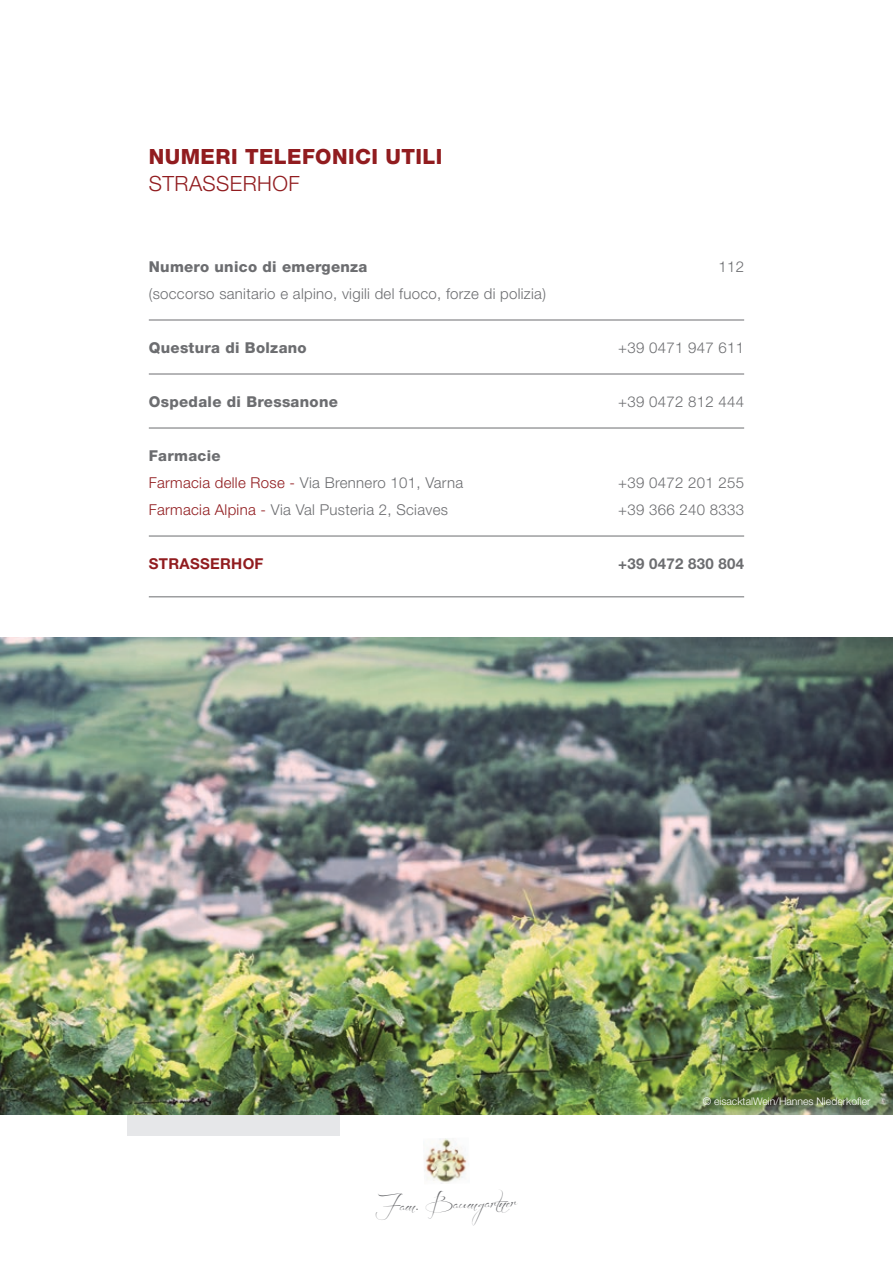
<style>
.page{position:relative;width:893px;height:1263px;background:#fff}
.page>*{position:absolute;margin:0;border:0;box-sizing:border-box;transform-origin:0 0}
.t1{font:800 21px "Helvetica Neue LT Std";letter-spacing:.02em;color:#911c1f}
.t2{font:300 21px "Helvetica Neue LT Std";letter-spacing:.02em;color:#911c1f}
.t3{font:300 15px/27px "Helvetica Neue LT Std";letter-spacing:.02em;color:#6c6d70}
.t4{font:800 15px "Helvetica Neue LT Std";letter-spacing:.02em;color:#6c6d70}
.t5{font:700 15px "Helvetica Neue LT Std";letter-spacing:.02em;color:#6c6d70}
.t6{font:700 15px "Helvetica Neue LT Std";letter-spacing:.02em;color:#911c1f}
.t7{font:12.6px "Beforethe Rain";color:#6c6d70}
.t8{font:300 10.5px "Helvetica Neue LT Std";color:#fff}
.s1{font-weight:800}
.s2{color:#911c1f}
</style>
<div class="page">
<img style="left:424px;top:1138px;width:45px;height:46px">
<div style="left:128px;top:923px;width:212px;height:212px;background:#e6e7e9"></div>
<hr style="left:149px;top:320px;width:595px;height:1px;background:#6c6d70">
<hr style="left:149px;top:374px;width:595px;height:1px;background:#6c6d70">
<hr style="left:149px;top:428px;width:595px;height:1px;background:#6c6d70">
<hr style="left:149px;top:536px;width:595px;height:1px;background:#6c6d70">
<hr style="left:149px;top:597px;width:595px;height:1px;background:#6c6d70">
<img style="left:0;top:638px;width:893px;height:476px">
<h1 class="t1" style="left:149px;top:144px;width:295px">NUMERI TELEFONICI UTILI</h1>
<h1 class="t2" style="left:149px;top:171px;width:152px">STRASSERHOF</h1>
<p class="t4" style="left:149px;top:258px;width:220px">Numero unico di emergenza</p>
<p class="t3" style="left:718px;top:253px;width:27px">112</p>
<p class="t3" style="left:149px;top:280px;width:399px">(soccorso sanitario e alpino, vigili del fuoco, forze di polizia)</p>
<p class="t4" style="left:149px;top:339px;width:159px">Questura di Bolzano</p>
<p class="t3" style="left:618px;top:334px;width:128px">+39 0471 947 611</p>
<p class="t4" style="left:149px;top:393px;width:191px">Ospedale di Bressanone</p>
<p class="t3" style="left:618px;top:388px;width:128px">+39 0472 812 444</p>
<p class="t3" style="left:149px;top:442px;width:316px"><span class="s1">Farmacie<br></span><span class="s2">Farmacia delle Rose -</span> Via Brennero 101, Varna</p>
<p class="t3" style="left:618px;top:469px;width:128px">+39 0472 201 255</p>
<p class="t3" style="left:149px;top:496px;width:301px"><span class="s2">Farmacia Alpina -</span> Via Val Pusteria 2, Sciaves</p>
<p class="t3" style="left:618px;top:496px;width:128px">+39 366 240 8333</p>
<p class="t6" style="left:149px;top:554px;width:116px">STRASSERHOF</p>
<p class="t5" style="left:618px;top:554px;width:128px">+39 0472 830 804</p>
<p class="t7" style="left:375px;top:1199px;width:144px;rotate:-2deg">Fam. Baumgartner</p>
<p class="t8" style="left:703px;top:1094px;width:169px">© eisacktalWein/Hannes Niederkofler</p>
</div>
